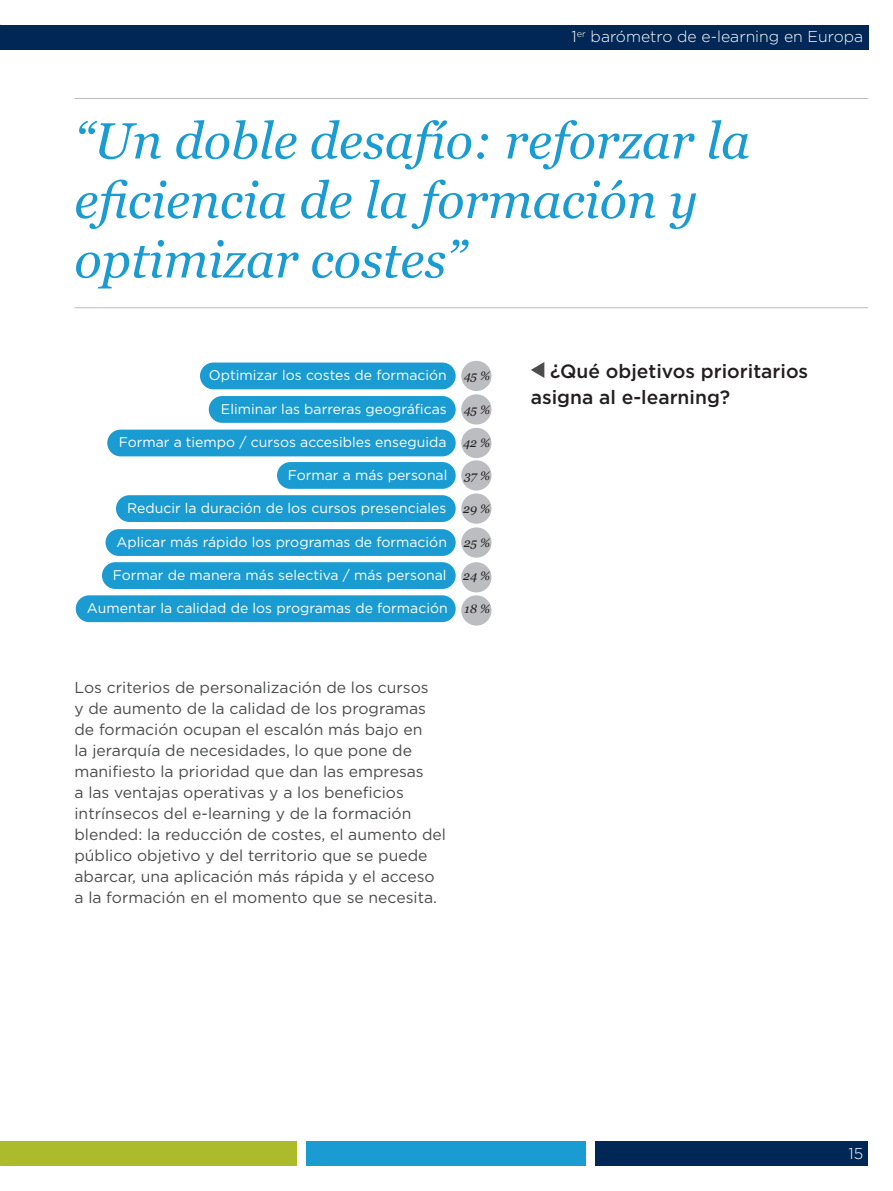
<style>
.page{position:relative;width:893px;height:1191px;background:#fff}
.page>*{position:absolute;margin:0;border:0;box-sizing:border-box;transform-origin:0 0}
.t1{font:italic 50.75px/59.5px "Georgia";color:#1a9bd1}
.t2{font:500 19.25px/26.2px "Gotham";color:#231f20}
.t3{font:15.75px/21px "Gotham";color:#4b4c4d}
.t4{font:300 15.75px "Gotham";color:#fff}
.t5{font:14px "Gotham";color:#fff}
.s1{font-family:"Georgia";font-style:italic;font-size:12.25px;color:#231f20}
</style>
<div class="page">
<div style="left:0;top:1141px;width:296px;height:25px;background:#abbb2c"></div>
<div style="left:595px;top:1141px;width:273px;height:25px;background:#002756"></div>
<div style="left:0;top:25px;width:868px;height:25px;background:#002756"></div>
<div style="left:306px;top:1141px;width:280px;height:25px;background:#1a9bd1"></div>
<svg style="left:531px;top:362px;width:13px;height:16px"></svg>
<div style="left:461px;top:361px;width:30px;height:30px;background:#bcbdc0;border-radius:50%"></div>
<div style="left:461px;top:394px;width:30px;height:30px;background:#bcbdc0;border-radius:50%"></div>
<div style="left:461px;top:428px;width:30px;height:30px;background:#bcbdc0;border-radius:50%"></div>
<div style="left:461px;top:460px;width:30px;height:30px;background:#bcbdc0;border-radius:50%"></div>
<div style="left:461px;top:493px;width:30px;height:31px;background:#bcbdc0;border-radius:50%"></div>
<div style="left:461px;top:527px;width:30px;height:30px;background:#bcbdc0;border-radius:50%"></div>
<div style="left:461px;top:562px;width:30px;height:30px;background:#bcbdc0;border-radius:50%"></div>
<div style="left:461px;top:595px;width:30px;height:30px;background:#bcbdc0;border-radius:50%"></div>
<div style="left:200px;top:362px;width:256px;height:27px;background:#1a9bd1;border-radius:13px"></div>
<div style="left:209px;top:396px;width:247px;height:27px;background:#1a9bd1;border-radius:13px"></div>
<div style="left:107px;top:429px;width:349px;height:27px;background:#1a9bd1;border-radius:13px"></div>
<div style="left:277px;top:462px;width:179px;height:27px;background:#1a9bd1;border-radius:13px"></div>
<div style="left:116px;top:495px;width:340px;height:27px;background:#1a9bd1;border-radius:13px"></div>
<div style="left:105px;top:529px;width:351px;height:27px;background:#1a9bd1;border-radius:13px"></div>
<div style="left:102px;top:562px;width:354px;height:27px;background:#1a9bd1;border-radius:13px"></div>
<div style="left:76px;top:595px;width:380px;height:27px;background:#1a9bd1;border-radius:13px"></div>
<hr style="left:74px;top:98px;width:794px;height:1px;background:#bcbdc0">
<hr style="left:74px;top:307px;width:794px;height:1px;background:#bcbdc0">
<p class="t4" style="left:572px;top:27px;width:293px">1<sup>er</sup> barómetro de e-learning en Europa</p>
<h1 class="t1" style="left:74px;top:112px;width:677px">“Un doble desafío: reforzar la eficiencia de la formación y optimizar costes”</h1>
<p class="t5" style="left:209px;top:366px;width:283px">Optimizar los costes de formación <span class="s1">45 %</span></p>
<p class="t5" style="left:221px;top:400px;width:271px">Eliminar las barreras geográficas <span class="s1">45 %</span></p>
<p class="t5" style="left:119px;top:433px;width:373px">Formar a tiempo / cursos accesibles enseguida <span class="s1">42 %</span></p>
<p class="t5" style="left:288px;top:466px;width:204px">Formar a más personal <span class="s1">37 %</span></p>
<p class="t5" style="left:127px;top:499px;width:364px">Reducir la duración de los cursos presenciales <span class="s1">29 %</span></p>
<p class="t5" style="left:117px;top:533px;width:375px">Aplicar más rápido los programas de formación <span class="s1">25 %</span></p>
<p class="t5" style="left:113px;top:566px;width:379px">Formar de manera más selectiva / más personal <span class="s1">24 %</span></p>
<p class="t5" style="left:87px;top:599px;width:405px">Aumentar la calidad de los programas de formación <span class="s1">18 %</span></p>
<p class="t3" style="left:74px;top:677px;width:373px">Los criterios de personalización de los cursos<br>y de aumento de la calidad de los programas de formación ocupan el escalón más bajo en<br>la jerarquía de necesidades, lo que pone de manifiesto la prioridad que dan las empresas<br>a las ventajas operativas y a los beneficios intrínsecos del e-learning y de la formación blended: la reducción de costes, el aumento del público objetivo y del territorio que se puede abarcar, una aplicación más rápida y el acceso a la formación en el momento que se necesita.</p>
<p class="t2" style="left:531px;top:358px;width:279px;text-indent:19px">¿Qué objetivos prioritarios asigna al e-learning?</p>
<p class="t4" style="left:848px;top:1143px;width:16px">15</p>
</div>
